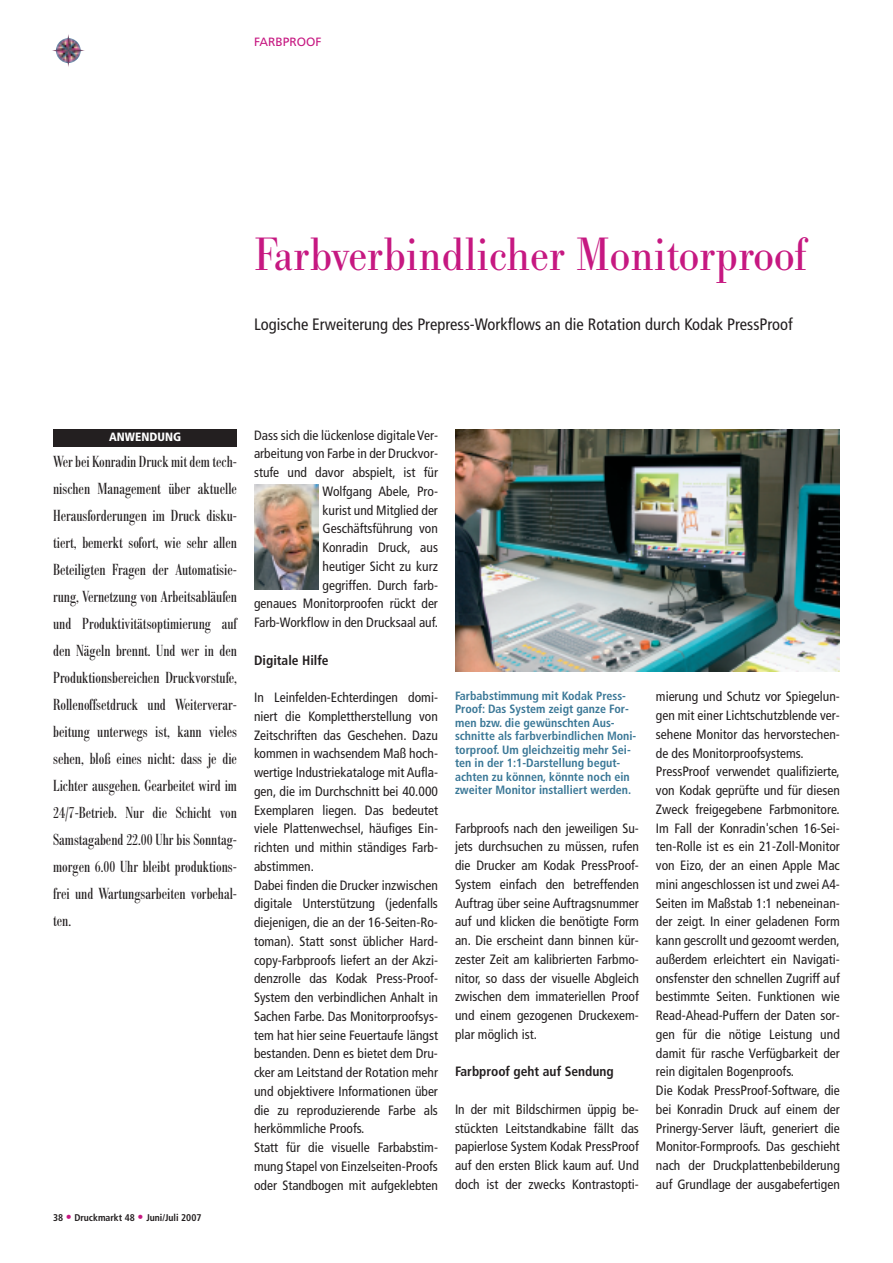
<style>
.page{position:relative;width:893px;height:1263px;background:#fff}
.page>*{position:absolute;margin:0;border:0;box-sizing:border-box;transform-origin:0 0}
.t1{font:48px "Bodoni Nr 1 SB";letter-spacing:-.01em;color:#c61881;scale:.9 1}
.t2{font:16.5px/27px "Bodoni Nr 1 SB Con";color:#231f20;text-align:justify}
.t3{font:condensed 16.5px "Frutiger";color:#231f20}
.t4{font:condensed 13.5px/18.8px "Frutiger";color:#231f20}
.t5{font:700 condensed 13.5px "Frutiger";color:#231f20}
.t6{font:700 condensed 12px/13.5px "Frutiger";color:#3b7897}
.t7{font:12px "Frutiger";color:#c61881}
.t8{font:900 condensed 12px "Frutiger";color:#fff}
.t9{font:700 condensed 9.75px "Frutiger";color:#231f20}
.s1{font-size:12px;color:#c61881}
</style>
<div class="page">
<div style="left:53px;top:429px;width:184px;height:17px;background:#231f20"></div>
<img style="left:254px;top:484px;width:64px;height:105px">
<img style="left:455px;top:429px;width:385px;height:242px">
<img style="left:69px;top:38px;width:16px;height:19px">
<p class="t7" style="left:254px;top:37px;width:69px">FARBPROOF</p>
<h1 class="t1" style="left:254px;top:225px;width:616px">Farbverbindlicher Monitorproof</h1>
<p class="t3" style="left:254px;top:317px;width:540px">Logische Erweiterung des Prepress-Workflows an die Rotation durch Kodak PressProof</p>
<p class="t8" style="left:109px;top:432px;width:73px">ANWENDUNG</p>
<p class="t2" style="left:53px;top:447px;width:185px">Wer bei Konradin Druck mit dem tech&shy;nischen Management über aktuelle Herausforderungen im Druck disku&shy;tiert, bemerkt sofort, wie sehr allen Beteiligten Fragen der Automatisie&shy;rung, Vernetzung von Arbeitsabläufen und Produktivitätsoptimierung auf den Nägeln brennt. Und wer in den Produktionsbereichen Druckvorstufe, Rollenoffsetdruck und Weiterverar&shy;beitung unterwegs ist, kann vieles sehen, bloß eines nicht: dass je die Lichter ausgehen. Gearbeitet wird im 24/7-Betrieb. Nur die Schicht von Samstagabend 22.00 Uhr bis Sonntag&shy;morgen 6.00 Uhr bleibt produktions&shy;frei und Wartungsarbeiten vorbehal&shy;ten.</p>
<p class="t9" style="left:53px;top:1213px;width:150px">38 <span class="s1">•</span> Druckmarkt 48 <span class="s1">•</span> Juni/Juli 2007</p>
<p class="t4" style="left:254px;top:427px;width:185px;text-align:right">Dass sich die lückenlose digitale Ver&shy;arbeitung von Farbe in der Druckvor&shy;stufe und davor abspielt, ist für<br>Wolfgang Abele, Pro-<br>kurist und Mitglied der<br>Geschäftsführung von<br>Konradin Druck, aus<br>heutiger Sicht zu kurz<br>gegriffen. Durch farb-<br>genaues Monitorproofen rückt der<br>Farb-Workflow in den Drucksaal auf.</p>
<p class="t5" style="left:254px;top:654px;width:76px">Digitale Hilfe</p>
<p class="t4" style="left:254px;top:689px;width:185px">In Leinfelden-Echterdingen domi&shy;niert die Komplettherstellung von Zeitschriften das Geschehen. Dazu kommen in wachsendem Maß hoch&shy;wertige Industriekataloge mit Aufla&shy;gen, die im Durchschnitt bei 40.000<br>Exemplaren liegen. Das bedeutet viele Plattenwechsel, häufiges Ein&shy;richten und mithin ständiges Farb&shy;abstimmen.<br>Dabei finden die Drucker inzwischen digitale Unterstützung (jedenfalls diejenigen, die an der 16-Seiten-Ro&shy;toman). Statt sonst üblicher Hard&shy;copy-Farbproofs liefert an der Akzi&shy;denzrolle das Kodak Press-Proof-System den verbindlichen Anhalt in Sachen Farbe. Das Monitorproofsys&shy;tem hat hier seine Feuertaufe längst bestanden. Denn es bietet dem Dru&shy;cker am Leitstand der Rotation mehr und objektivere Informationen über die zu reproduzierende Farbe als herkömmliche Proofs.<br>Statt für die visuelle Farbabstim&shy;mung Stapel von Einzelseiten-Proofs oder Standbogen mit aufgeklebten</p>
<p class="t6" style="left:455px;top:690px;width:183px">Farbabstimmung mit Kodak Press-Proof: Das System zeigt ganze For&shy;men bzw. die gewünschten Aus&shy;schnitte als farbverbindlichen Moni&shy;torproof. Um gleichzeitig mehr Sei&shy;ten in der 1:1-Darstellung begut&shy;achten zu können, könnte noch ein zweiter Monitor installiert werden.</p>
<p class="t4" style="left:455px;top:820px;width:185px;text-align:justify">Farbproofs nach den jeweiligen Su&shy;jets durchsuchen zu müssen, rufen die Drucker am Kodak PressProof-System einfach den betreffenden Auftrag über seine Auftragsnummer auf und klicken die benötigte Form an. Die erscheint dann binnen kür&shy;zester Zeit am kalibrierten Farbmo&shy;nitor, so dass der visuelle Abgleich zwischen dem immateriellen Proof und einem gezogenen Druckexem&shy;plar möglich ist.</p>
<p class="t5" style="left:455px;top:1066px;width:160px">Farbproof geht auf Sendung</p>
<p class="t4" style="left:455px;top:1101px;width:185px;text-align:justify">In der mit Bildschirmen üppig be&shy;stückten Leitstandkabine fällt das papierlose System Kodak PressProof auf den ersten Blick kaum auf. Und doch ist der zwecks Kontrastopti-</p>
<p class="t4" style="left:656px;top:688px;width:185px">mierung und Schutz vor Spiegelun&shy;gen mit einer Lichtschutzblende ver&shy;sehene Monitor das hervorstechen&shy;de des Monitorproofsystems.<br>PressProof verwendet qualifizierte, von Kodak geprüfte und für diesen Zweck freigegebene Farbmonitore.<br>Im Fall der Konradin'schen 16-Sei&shy;ten-Rolle ist es ein 21-Zoll-Monitor von Eizo, der an einen Apple Mac mini angeschlossen ist und zwei A4- Seiten im Maßstab 1:1 nebeneinan&shy;der zeigt. In einer geladenen Form kann gescrollt und gezoomt werden, außerdem erleichtert ein Navigati&shy;onsfenster den schnellen Zugriff auf bestimmte Seiten. Funktionen wie Read-Ahead-Puffern der Daten sor&shy;gen für die nötige Leistung und damit für rasche Verfügbarkeit der rein digitalen Bogenproofs.<br>Die Kodak PressProof-Software, die bei Konradin Druck auf einem der Prinergy-Server läuft, generiert die Monitor-Formproofs. Das geschieht nach der Druckplattenbebilderung auf Grundlage der ausgabefertigen</p>
</div>
